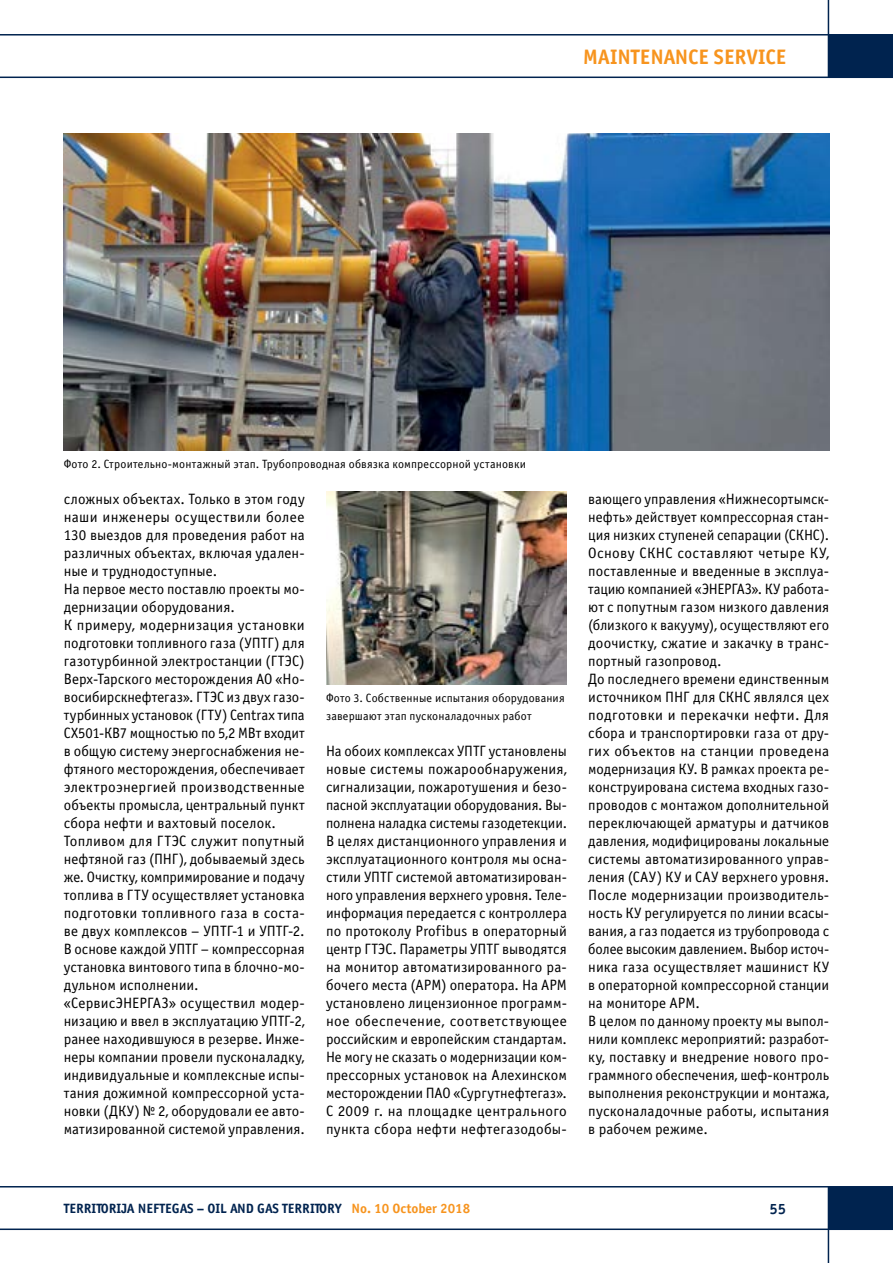
<style>
.page{position:relative;width:893px;height:1263px;background:#fff}
.page>*{position:absolute;margin:0;border:0;box-sizing:border-box;transform-origin:0 0}
.t1{font:700 21px "Officina Sans C";color:#f7941e}
.t2{font:15px/18px "Officina Sans C";letter-spacing:.005em;color:#000}
.t3{font:700 15px "Officina Sans C";color:#00234f}
.t4{font:700 13.5px "Officina Sans C";color:#00234f}
.t5{font:12px/18px "Officina Sans C";letter-spacing:.015em;color:#000}
.s1{color:#f7941e}
</style>
<div class="page">
<hr style="left:828px;top:0;width:1px;height:78px;background:#00234f">
<div style="left:828px;top:35px;width:65px;height:42px;background:#00234f"></div>
<hr style="left:0;top:77px;width:893px;height:1px;background:#00234f">
<hr style="left:0;top:34px;width:893px;height:2px;background:#00234f">
<hr style="left:828px;top:1186px;width:1px;height:77px;background:#00234f">
<div style="left:828px;top:1187px;width:65px;height:42px;background:#00234f"></div>
<hr style="left:0;top:1186px;width:893px;height:1px;background:#00234f">
<hr style="left:0;top:1228px;width:893px;height:2px;background:#00234f">
<img style="left:64px;top:133px;width:765px;height:317px">
<img style="left:326px;top:491px;width:241px;height:193px">
<h1 class="t1" style="left:583px;top:45px;width:205px">MAINTENANCE SERVICE</h1>
<p class="t5" style="left:64px;top:455px;width:464px">Фото 2. Строительно-монтажный этап. Трубопроводная обвязка компрессорной установки</p>
<p class="t2" style="left:64px;top:490px;width:242px">сложных объектах. Только в этом году наши инженеры осуществили более 130 выездов для проведения работ на различных объектах, включая удален&shy;ные и труднодоступные.<br>На первое место поставлю проекты мо&shy;дернизации оборудования.<br>К примеру, модернизация установки подготовки топливного газа (УПТГ) для газотурбинной электростанции (ГТЭС)<br>Верх-Тарского месторождения АО «Но&shy;восибирскнефтегаз». ГТЭС из двух газо&shy;турбинных установок (ГТУ) Centrax типа СX501-КВ7 мощностью по 5,2 МВт входит в общую систему энергоснабжения не&shy;фтяного месторождения, обеспечивает электроэнергией производственные объекты промысла, центральный пункт сбора нефти и вахтовый поселок.<br>Топливом для ГТЭС служит попутный нефтяной газ (ПНГ), добываемый здесь же. Очистку, компримирование и подачу топлива в ГТУ осуществляет установка подготовки топливного газа в соста&shy;ве двух комплексов – УПТГ-1 и УПТГ-2.<br>В основе каждой УПТГ – компрессорная установка винтового типа в блочно-мо&shy;дульном исполнении. «СервисЭНЕРГАЗ» осуществил модер&shy;низацию и ввел в эксплуатацию УПТГ-2, ранее находившуюся в резерве. Инже&shy;неры компании провели пусконаладку, индивидуальные и комплексные испы&shy;тания дожимной компрессорной уста&shy;новки (ДКУ) № 2, оборудовали ее авто&shy;матизированной системой управления.</p>
<p class="t5" style="left:326px;top:689px;width:240px">Фото 3. Собственные испытания оборудования завершают этап пусконаладочных работ</p>
<p class="t2" style="left:326px;top:742px;width:242px;text-align:justify">На обоих комплексах УПТГ установлены новые системы пожарообнаружения, сигнализации, пожаротушения и безо&shy;пасной эксплуатации оборудования. Вы&shy;полнена наладка системы газодетекции.<br>В целях дистанционного управления и эксплуатационного контроля мы осна&shy;стили УПТГ системой автоматизирован&shy;ного управления верхнего уровня. Теле&shy;информация передается с контроллера по протоколу Profibus в операторный центр ГТЭС. Параметры УПТГ выводятся на монитор автоматизированного ра&shy;бочего места (АРМ) оператора. На АРМ установлено лицензионное программ&shy;ное обеспечение, соответствующее российским и европейским стандартам.<br>Не могу не сказать о модернизации ком&shy;прессорных установок на Алехинском месторождении ПАО «Сургутнефтегаз».<br>С 2009 г. на площадке центрального пункта сбора нефти нефтегазодобы-</p>
<p class="t2" style="left:588px;top:490px;width:242px">вающего управления «Нижнесортымск&shy;нефть» действует компрессорная стан&shy;ция низких ступеней сепарации (СКНС).<br>Основу СКНС составляют четыре КУ, поставленные и введенные в эксплуа&shy;тацию компанией «ЭНЕРГАЗ». КУ работа&shy;ют с попутным газом низкого давления (близкого к вакууму), осуществляют его доочистку, сжатие и закачку в транс&shy;портный газопровод.<br>До последнего времени единственным источником ПНГ для СКНС являлся цех подготовки и перекачки нефти. Для сбора и транспортировки газа от дру&shy;гих объектов на станции проведена модернизация КУ. В рамках проекта ре&shy;конструирована система входных газо&shy;проводов с монтажом дополнительной переключающей арматуры и датчиков давления, модифицированы локальные системы автоматизированного управ&shy;ления (САУ) КУ и САУ верхнего уровня.<br>После модернизации производитель&shy;ность КУ регулируется по линии всасы&shy;вания, а газ подается из трубопровода с более высоким давлением. Выбор источ&shy;ника газа осуществляет машинист КУ в операторной компрессорной станции на мониторе АРМ.<br>В целом по данному проекту мы выпол&shy;нили комплекс мероприятий: разработ&shy;ку, поставку и внедрение нового про&shy;граммного обеспечения, шеф-контроль выполнения реконструкции и монтажа, пусконаладочные работы, испытания в рабочем режиме.</p>
<p class="t4" style="left:64px;top:1201px;width:408px">TERRITORIJA NEFTEGAS – OIL AND GAS TERRITORY <span class="s1">No. 10 October 2018</span></p>
<p class="t3" style="left:770px;top:1200px;width:18px">55</p>
</div>
